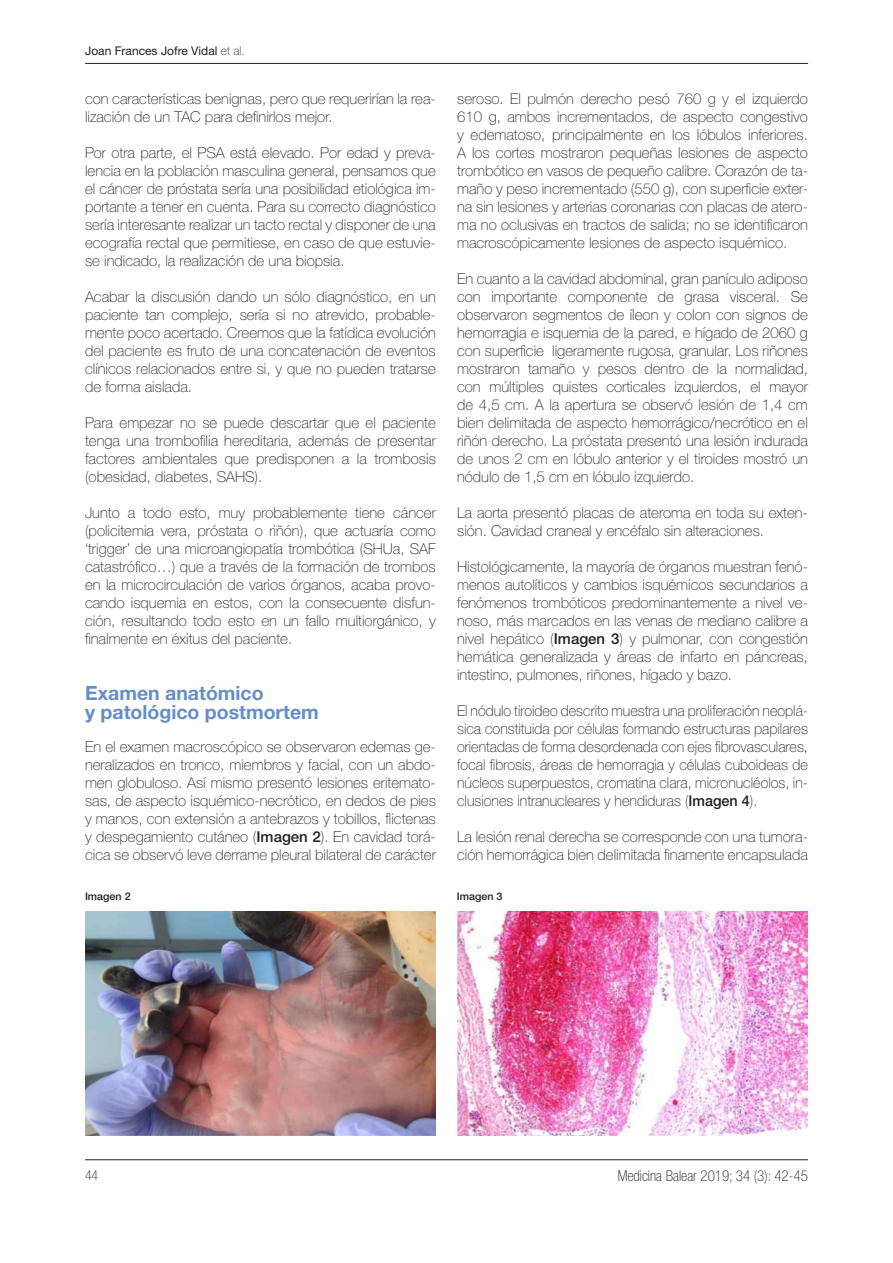
<style>
.page{position:relative;width:893px;height:1263px;background:#fff}
.page>*{position:absolute;margin:0;border:0;box-sizing:border-box;transform-origin:0 0}
.t1{font:700 19.5px "Helvetica Neue LT Std";color:#638ec9}
.t2{font:100 15px/18px "Helvetica Neue LT Std";color:#231f20;text-align:justify}
.t3{font:100 15px/18px "Helvetica Neue LT Std";color:#231f20;text-align:justify;scale:.96 1}
.t4{font:100 condensed 15px "Helvetica Neue LT Std";color:#231f20}
.t5{font:100 condensed 13.5px "Helvetica Neue LT Std";color:#231f20}
.t6{font:12px "Helvetica Neue LT Std";color:#231f20}
.t7{font:500 10.5px "Helvetica Neue LT Std";color:#231f20}
.s1{font-weight:100}
.s2{font-weight:500}
</style>
<div class="page">
<hr style="left:85px;top:1159px;width:723px;height:1px;background:#231f20">
<hr style="left:85px;top:63px;width:723px;height:1px;background:#231f20">
<img style="left:85px;top:911px;width:351px;height:224px">
<img style="left:457px;top:911px;width:351px;height:224px">
<p class="t6" style="left:85px;top:44px;width:161px">Joan Frances Jofre Vidal <span class="s1">et al.</span></p>
<p class="t2" style="left:85px;top:90px;width:352px">con características benignas, pero que requerirían la rea&shy;lización de un TAC para definirlos mejor.</p>
<p class="t2" style="left:85px;top:144px;width:352px">Por otra parte, el PSA está elevado. Por edad y preva&shy;lencia en la población masculina general, pensamos que el cáncer de próstata sería una posibilidad etiológica im&shy;portante a tener en cuenta. Para su correcto diagnóstico sería interesante realizar un tacto rectal y disponer de una ecografía rectal que permitiese, en caso de que estuvie&shy;se indicado, la realización de una biopsia.</p>
<p class="t2" style="left:85px;top:288px;width:352px">Acabar la discusión dando un sólo diagnóstico, en un paciente tan complejo, sería si no atrevido, probable&shy;mente poco acertado. Creemos que la fatídica evolución del paciente es fruto de una concatenación de eventos clínicos relacionados entre si, y que no pueden tratarse de forma aislada.</p>
<p class="t2" style="left:85px;top:414px;width:352px">Para empezar no se puede descartar que el paciente tenga una trombofilia hereditaria, además de presentar factores ambientales que predisponen a la trombosis (obesidad, diabetes, SAHS).</p>
<p class="t2" style="left:85px;top:504px;width:352px">Junto a todo esto, muy probablemente tiene cáncer (policitemia vera, próstata o riñón), que actuaría como ‘trigger’ de una microangiopatía trombótica (SHUa, SAF catastrófico…) que a través de la formación de trombos en la microcirculación de varios órganos, acaba provo&shy;cando isquemia en estos, con la consecuente disfun&shy;ción, resultando todo esto en un fallo multiorgánico, y finalmente en éxitus del paciente.</p>
<p class="t1" style="left:85px;top:681px;width:180px">Examen anatómico</p>
<p class="t1" style="left:85px;top:700px;width:235px">y patológico postmortem</p>
<p class="t2" style="left:85px;top:738px;width:352px">En el examen macroscópico se observaron edemas ge&shy;neralizados en tronco, miembros y facial, con un abdo&shy;men globuloso. Así mismo presentó lesiones eritemato&shy;sas, de aspecto isquémico-necrótico, en dedos de pies y manos, con extensión a antebrazos y tobillos, flictenas y despegamiento cutáneo (<span class="s2">Imagen 2</span>). En cavidad torá&shy;cica se observó leve derrame pleural bilateral de carácter</p>
<p class="t2" style="left:457px;top:90px;width:352px">seroso. El pulmón derecho pesó 760 g y el izquierdo 610 g, ambos incrementados, de aspecto congestivo y edematoso, principalmente en los lóbulos inferiores.<br>A los cortes mostraron pequeñas lesiones de aspecto trombótico en vasos de pequeño calibre. Corazón de ta&shy;maño y peso incrementado (550 g), con superficie exter&shy;na sin lesiones y arterias coronarias con placas de atero&shy;ma no oclusivas en tractos de salida; no se identificaron macroscópicamente lesiones de aspecto isquémico.</p>
<p class="t2" style="left:457px;top:270px;width:352px">En cuanto a la cavidad abdominal, gran panículo adiposo con importante componente de grasa visceral. Se observaron segmentos de íleon y colon con signos de hemorragia e isquemia de la pared, e hígado de 2060 g con superficie ligeramente rugosa, granular. Los riñones mostraron tamaño y pesos dentro de la normalidad, con múltiples quistes corticales izquierdos, el mayor de 4,5 cm. A la apertura se observó lesión de 1,4 cm bien delimitada de aspecto hemorrágico/necrótico en el riñón derecho. La próstata presentó una lesión indurada de unos 2 cm en lóbulo anterior y el tiroides mostró un nódulo de 1,5 cm en lóbulo izquierdo.</p>
<p class="t2" style="left:457px;top:504px;width:352px">La aorta presentó placas de ateroma en toda su exten&shy;sión. Cavidad craneal y encéfalo sin alteraciones.</p>
<p class="t2" style="left:457px;top:558px;width:352px">Histológicamente, la mayoría de órganos muestran fenó&shy;menos autolíticos y cambios isquémicos secundarios a fenómenos trombóticos predominantemente a nivel ve&shy;noso, más marcados en las venas de mediano calibre a nivel hepático (<span class="s2">Imagen 3</span>) y pulmonar, con congestión hemática generalizada y áreas de infarto en páncreas, intestino, pulmones, riñones, hígado y bazo.</p>
<p class="t3" style="left:457px;top:702px;width:367px">El nódulo tiroideo descrito muestra una proliferación neoplá&shy;sica constituida por células formando estructuras papilares orientadas de forma desordenada con ejes fibrovasculares, focal fibrosis, áreas de hemorragia y células cuboideas de núcleos superpuestos, cromatina clara, micronucléolos, in&shy;clusiones intranucleares y hendiduras (<span class="s2">Imagen 4</span>).</p>
<p class="t2" style="left:457px;top:828px;width:352px">La lesión renal derecha se corresponde con una tumora&shy;ción hemorrágica bien delimitada finamente encapsulada</p>
<p class="t7" style="left:85px;top:890px;width:47px">Imagen 2</p>
<p class="t7" style="left:457px;top:890px;width:47px">Imagen 3</p>
<p class="t5" style="left:85px;top:1168px;width:14px">44</p>
<p class="t4" style="left:618px;top:1167px;width:192px">Medicina Balear 2019; 34 (3): 42-45</p>
</div>
